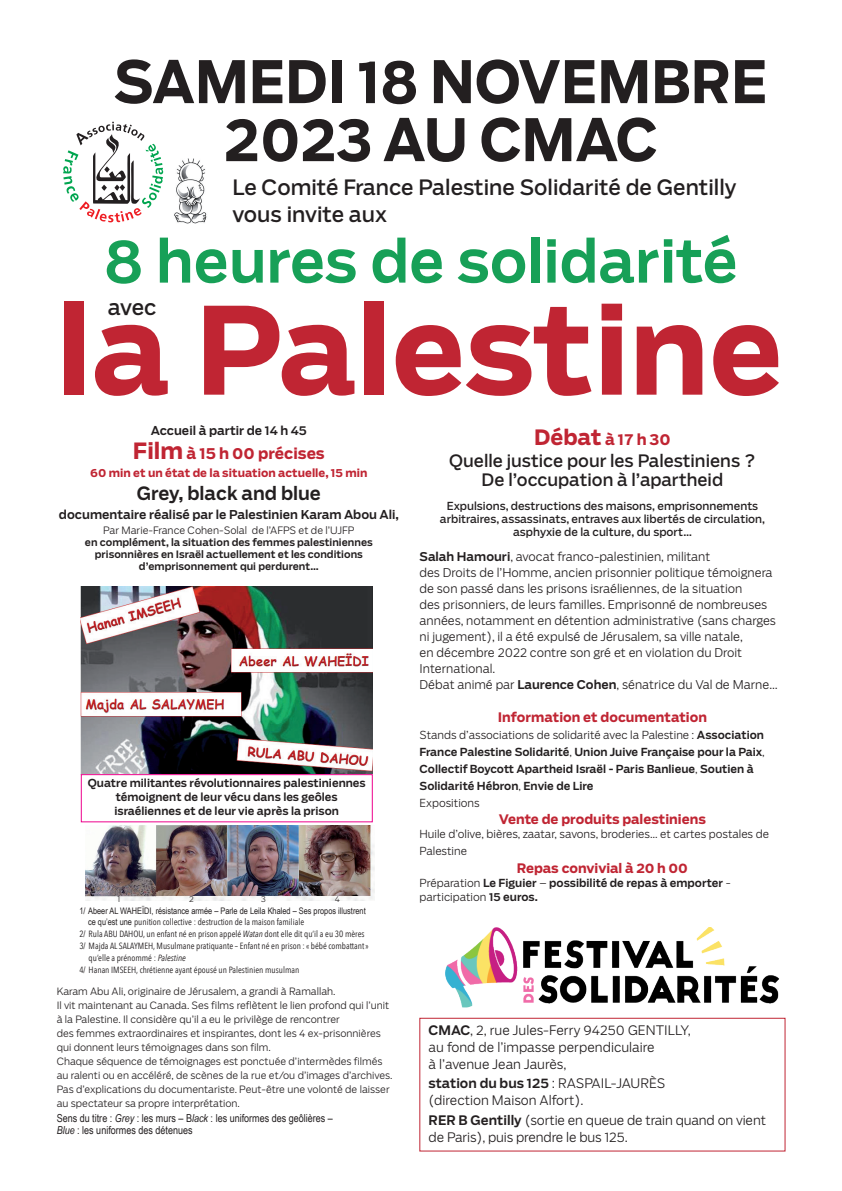
<style>
.page{position:relative;width:842px;height:1191px;background:#fff}
.page>*{position:absolute;margin:0;border:0;box-sizing:border-box;transform-origin:0 0}
.t1{font:700 120px "Salvo Sans";color:#c02533}
.t2{font:700 58px/58px "Salvo Sans";color:#231f20;text-align:center;scale:.94 1}
.t3{font:500 58px "Salvo Sans";color:#17a057}
.t4{font:21px/27px "Salvo Sans";color:#231f20}
.t5{font:500 18.2px "Salvo Sans";color:#231f20}
.t6{font:17px/19px "Salvo Sans";color:#231f20;text-align:center}
.t7{font:700 15.1px "Salvo Sans";color:#c02533}
.t8{font:700 15px "Salvo Sans";color:#c02533}
.t9{font:300 13px/17px "Salvo Sans";letter-spacing:-.005em;color:#231f20}
.t10{font:700 13px "Salvo Sans";color:#c02533}
.t11{font:500 12.1px "Salvo Sans";color:#231f20}
.t12{font:300 12px/16px "Salvo Sans";color:#231f20}
.t13{font:700 11.1px "Salvo Sans";color:#c02533}
.t14{font:500 11px/17px "Salvo Sans";color:#231f20}
.t15{font:11px/13px "Salvo Sans";color:#231f20;text-align:center}
.t16{font:11px/12px "Arial Narrow";color:#231f20}
.t17{font:300 11px/17px "Salvo Sans";color:#231f20}
.t18{font:500 10.1px/12.1px "Salvo Sans";color:#231f20;text-align:center}
.t19{font:300 10.1px "Salvo Sans";color:#231f20}
.t20{font:300 10px/14px "Salvo Sans";color:#231f20}
.t21{font:9px "Avenir Next Condensed";color:#231f20}
.t22{font:9px "Arial Narrow";color:#231f20}
.t23{font:300 8px "Salvo Sans";color:#231f20}
.s1{font-size:22.2px}
.s2{font-family:"Arial Narrow"}
.s3{font-style:italic}
.s4{font-size:21px}
.s5{font-weight:500}
.s6{font-weight:300}
</style>
<div class="page">
<svg style="left:63px;top:122px;width:100px;height:100px"></svg>
<div style="left:420px;top:1018px;width:365px;height:133px;border:1px solid #c02533"></div>
<img style="left:445px;top:927px;width:334px;height:81px">
<img style="left:174px;top:158px;width:33px;height:66px">
<img style="left:81px;top:587px;width:292px;height:187px">
<img style="left:85px;top:825px;width:289px;height:75px">
<div style="left:81px;top:774px;width:292px;height:48px;border:1px solid #ed028c"></div>
<h2 class="t2" style="left:114px;top:53px;width:697px">SAMEDI 18 NOVEMBRE<br>2023 AU CMAC</h2>
<h3 class="t4" style="left:232px;top:174px;width:506px">Le Comité France Palestine Solidarité de Gentilly vous invite aux</h3>
<h2 class="t3" style="left:104px;top:221px;width:635px">8 heures de solidarité</h2>
<h3 class="t4" style="left:108px;top:293px;width:50px">avec</h3>
<h1 class="t1" style="left:57px;top:266px;width:728px">la Palestine</h1>
<p class="t11" style="left:151px;top:422px;width:158px">Accueil à partir de 14 h 45</p>
<h3 class="t7" style="left:133px;top:443px;width:193px"><span class="s1">Film</span> à 15 h 00 précises</h3>
<p class="t13" style="left:90px;top:465px;width:279px">60 min et un état de la situation actuelle, 15 min</p>
<h3 class="t5" style="left:137px;top:481px;width:186px">Grey, black and blue</h3>
<p class="t11" style="left:59px;top:506px;width:341px">documentaire réalisé par le Palestinien Karam Abou Ali,</p>
<p class="t19" style="left:103px;top:524px;width:253px">Par Marie-France Cohen-Solal de l’AFPS et de l’UJFP</p>
<p class="t18" style="left:85px;top:536px;width:289px">en complément, la situation des femmes palestiniennes prisonnières en Israël actuellement et les conditions</p>
<p class="t18" style="left:139px;top:560px;width:181px">d’emprisonnement qui perdurent…</p>
<p class="t14" style="left:88px;top:775px;width:279px;line-height:14px;text-align:center">Quatre militantes révolutionnaires palestiniennes témoignent de leur vécu dans les geôles israéliennes et de leur vie après la prison</p>
<p class="t23" style="left:118px;top:894px;width:4px">1</p>
<p class="t23" style="left:189px;top:894px;width:6px">2</p>
<p class="t23" style="left:261px;top:894px;width:6px">3</p>
<p class="t23" style="left:335px;top:894px;width:7px">4</p>
<p class="t22" style="left:79px;top:904px;width:288px">1/ Abeer AL WAHEÏDI, résistance armée – Parle de Leila Khaled – Ses propos illustrent</p>
<p class="t21" style="left:88px;top:913px;width:218px"><span class="s2">ce qu’est une</span> punition collective : destruction de la maison familiale</p>
<p class="t21" style="left:79px;top:925px;width:287px">2<span class="s2">/</span> Rula ABU DAHOU, un enfant né en prison appelé <span class="s3">Watan</span> dont elle dit qu’il a eu 30 mères</p>
<p class="t21" style="left:79px;top:937px;width:291px">3<span class="s2">/</span> Majda AL SALAYMEH, Musulmane pratiquante – Enfant né en prison : « bébé combattant »</p>
<p class="t21" style="left:89px;top:949px;width:99px">qu’elle a prénommé : <span class="s3">Palestine</span></p>
<p class="t21" style="left:79px;top:961px;width:221px">4<span class="s2">/</span> Hanan IMSEEH, chrétienne ayant épousé un Palestinien musulman</p>
<p class="t20" style="left:57px;top:984px;width:337px">Karam Abu Ali, originaire de Jérusalem, a grandi à Ramallah.<br>Il vit maintenant au Canada. Ses films reflètent le lien profond qui l’unit à la Palestine. Il considère qu’il a eu le privilège de rencontrer<br>des femmes extraordinaires et inspirantes, dont les 4 ex-prisonnières qui donnent leurs témoignages dans son film.<br>Chaque séquence de témoignages est ponctuée d’intermèdes filmés au ralenti ou en accéléré, de scènes de la rue et/ou d’images d’archives.<br>Pas d’explications du documentariste. Peut-être une volonté de laisser au spectateur sa propre interprétation.</p>
<p class="t16" style="left:57px;top:1111px;width:278px">Sens du titre : <span class="s3">Grey</span> : les murs – B<span class="s3">lack</span> : les uniformes des geôlières –<br><span class="s3">Blue</span> : les uniformes des détenues</p>
<h3 class="t8" style="left:534px;top:429px;width:138px"><span class="s4">Débat</span> à 17 h 30</h3>
<h3 class="t6" style="left:449px;top:451px;width:308px">Quelle justice pour les Palestiniens ?<br>De l’occupation à l’apartheid</h3>
<p class="t15" style="left:440px;top:499px;width:327px">Expulsions, destructions des maisons, emprisonnements arbitraires, assassinats, entraves aux libertés de circulation, asphyxie de la culture, du sport…</p>
<p class="t12" style="left:420px;top:548px;width:360px"><span class="s5">Salah Hamouri</span>, avocat franco-palestinien, militant<br>des Droits de l’Homme, ancien prisonnier politique témoignera de son passé dans les prisons israéliennes, de la situation<br>des prisonniers, de leurs familles. Emprisonné de nombreuses années, notamment en détention administrative (sans charges ni jugement), il a été expulsé de Jérusalem, sa ville natale,<br>en décembre 2022 contre son gré et en violation du Droit International.<br>Débat animé par <span class="s5">Laurence Cohen</span>, sénatrice du Val de Marne…</p>
<h3 class="t10" style="left:498px;top:708px;width:211px">Information et documentation</h3>
<p class="t14" style="left:420px;top:726px;width:347px"><span class="s6">Stands d’associations de solidarité avec la Palestine :</span> Association France Palestine Solidarité<span class="s6">,</span> Union Juive Française pour la Paix<span class="s6">, </span>Collectif Boycott Apartheid Israël - Paris Banlieue<span class="s6">,</span> Soutien à Solidarité Hébron<span class="s6">,</span> Envie de Lire<br><span class="s6">Expositions</span></p>
<h3 class="t10" style="left:499px;top:810px;width:209px">Vente de produits palestiniens</h3>
<p class="t17" style="left:420px;top:825px;width:351px">Huile d’olive, bières, zaatar, savons, broderies… et cartes postales de<br>Palestine</p>
<h3 class="t10" style="left:517px;top:859px;width:173px">Repas convivial à 20 h 00</h3>
<p class="t14" style="left:420px;top:876px;width:313px;line-height:14px"><span class="s6">Préparation</span> Le Figuier <span class="s6">–</span> possibilité de repas à emporter <span class="s6">- participation</span> 15 euros.</p>
<h3 class="t9" style="left:429px;top:1021px;width:264px"><span class="s5">CMAC</span>, 2, rue Jules-Ferry 94250 GENTILLY, au fond de l’impasse perpendiculaire<br>à l’avenue Jean Jaurès,</h3>
<h3 class="t9" style="left:429px;top:1075px;width:238px"><span class="s5">station du bus 125</span> : RASPAIL-JAURÈS (direction Maison Alfort).</h3>
<h3 class="t9" style="left:429px;top:1111px;width:339px"><span class="s5">RER B Gentilly</span> (sortie en queue de train quand on vient de Paris), puis prendre le bus 125.</h3>
</div>
